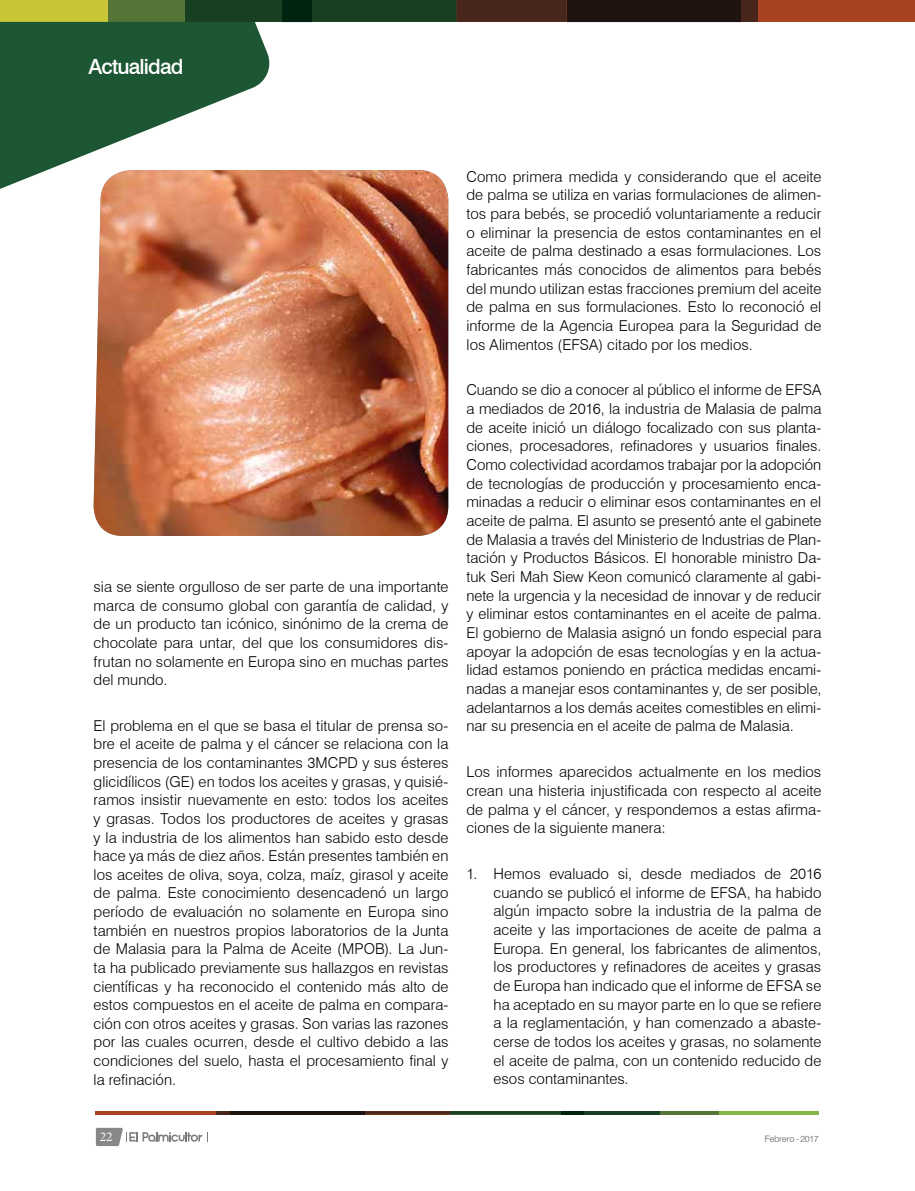
<style>
.page{position:relative;width:915px;height:1191px;background:#fff}
.page>*{position:absolute;margin:0;border:0;box-sizing:border-box;transform-origin:0 0}
.t1{font:500 21px "Swiss 721 BT";letter-spacing:-.04em;color:#fff}
.t2{font:300 15px/18.6px "Swiss 721 BT";letter-spacing:.005em;color:#000;text-align:justify}
.t3{font:13.5px "Minion Pro";color:#fff}
.t4{font:9px "Swiss 721 BT";letter-spacing:-.025em;color:#878787}
</style>
<div class="page">
<hr style="left:464px;top:1111px;width:354px;height:3px;background:#82b845">
<hr style="left:364px;top:1111px;width:354px;height:3px;background:#567435">
<hr style="left:95px;top:1111px;width:354px;height:3px;background:#a94220">
<svg style="left:364px;top:1111px;width:197px;height:3px"></svg>
<hr style="left:583px;top:1111px;width:76px;height:3px;background:#183f21">
<hr style="left:561px;top:1111px;width:22px;height:3px;background:#00240f">
<hr style="left:216px;top:1111px;width:14px;height:3px;background:#48261b">
<hr style="left:230px;top:1111px;width:134px;height:3px;background:#1f140f">
<svg style="left:96px;top:1127px;width:112px;height:19px"></svg>
<div style="left:0;top:0;width:437px;height:22px;background:#c8c635"></div>
<div style="left:108px;top:0;width:458px;height:22px;background:#567435"></div>
<div style="left:456px;top:0;width:458px;height:22px;background:#a94220"></div>
<svg style="left:311px;top:0;width:255px;height:22px;background:#2c341e"></svg>
<div style="left:185px;top:0;width:97px;height:22px;background:#183f21"></div>
<div style="left:282px;top:0;width:29px;height:22px;background:#00240f"></div>
<div style="left:740px;top:0;width:17px;height:22px;background:#48261b"></div>
<div style="left:566px;top:0;width:174px;height:22px;background:#1f140f"></div>
<img style="left:93px;top:170px;width:355px;height:366px">
<svg style="left:0;top:22px;width:273px;height:169px;fill:#1d5632"></svg>
<h1 class="t1" style="left:89px;top:54px;width:96px">Actualidad</h1>
<p class="t2" style="left:94px;top:577px;width:356px">sia se siente orgulloso de ser parte de una importante marca de consumo global con garantía de calidad, y de un producto tan icónico, sinónimo de la crema de chocolate para untar, del que los consumidores dis&shy;frutan no solamente en Europa sino en muchas partes del mundo.</p>
<p class="t2" style="left:94px;top:716px;width:356px">El problema en el que se basa el titular de prensa so&shy;bre el aceite de palma y el cáncer se relaciona con la presencia de los contaminantes 3MCPD y sus ésteres glicidílicos (GE) en todos los aceites y grasas, y quisié&shy;ramos insistir nuevamente en esto: todos los aceites y grasas. Todos los productores de aceites y grasas y la industria de los alimentos han sabido esto desde hace ya más de diez años. Están presentes también en los aceites de oliva, soya, colza, maíz, girasol y aceite de palma. Este conocimiento desencadenó un largo período de evaluación no solamente en Europa sino también en nuestros propios laboratorios de la Junta de Malasia para la Palma de Aceite (MPOB). La Jun&shy;ta ha publicado previamente sus hallazgos en revistas científicas y ha reconocido el contenido más alto de estos compuestos en el aceite de palma en compara&shy;ción con otros aceites y grasas. Son varias las razones por las cuales ocurren, desde el cultivo debido a las condiciones del suelo, hasta el procesamiento final y la refinación.</p>
<p class="t2" style="left:466px;top:167px;width:356px">Como primera medida y considerando que el aceite de palma se utiliza en varias formulaciones de alimen&shy;tos para bebés, se procedió voluntariamente a reducir o eliminar la presencia de estos contaminantes en el aceite de palma destinado a esas formulaciones. Los fabricantes más conocidos de alimentos para bebés del mundo utilizan estas fracciones premium del aceite de palma en sus formulaciones. Esto lo reconoció el informe de la Agencia Europea para la Seguridad de los Alimentos (EFSA) citado por los medios.</p>
<p class="t2" style="left:466px;top:381px;width:356px">Cuando se dio a conocer al público el informe de EFSA a mediados de 2016, la industria de Malasia de palma de aceite inició un diálogo focalizado con sus planta&shy;ciones, procesadores, refinadores y usuarios finales.<br>Como colectividad acordamos trabajar por la adopción de tecnologías de producción y procesamiento enca&shy;minadas a reducir o eliminar esos contaminantes en el aceite de palma. El asunto se presentó ante el gabinete de Malasia a través del Ministerio de Industrias de Plan&shy;tación y Productos Básicos. El honorable ministro Da&shy;tuk Seri Mah Siew Keon comunicó claramente al gabi&shy;nete la urgencia y la necesidad de innovar y de reducir y eliminar estos contaminantes en el aceite de palma.<br>El gobierno de Malasia asignó un fondo especial para apoyar la adopción de esas tecnologías y en la actua&shy;lidad estamos poniendo en práctica medidas encami&shy;nadas a manejar esos contaminantes y, de ser posible, adelantarnos a los demás aceites comestibles en elimi&shy;nar su presencia en el aceite de palma de Malasia.</p>
<p class="t2" style="left:466px;top:762px;width:356px">Los informes aparecidos actualmente en los medios crean una histeria injustificada con respecto al aceite de palma y el cáncer, y respondemos a estas afirma&shy;ciones de la siguiente manera:</p>
<p class="t2" style="left:493px;top:864px;width:329px;text-indent:-27px">1. Hemos evaluado si, desde mediados de 2016 cuando se publicó el informe de EFSA, ha habido algún impacto sobre la industria de la palma de aceite y las importaciones de aceite de palma a Europa. En general, los fabricantes de alimentos, los productores y refinadores de aceites y grasas de Europa han indicado que el informe de EFSA se ha aceptado en su mayor parte en lo que se refiere a la reglamentación, y han comenzado a abaste&shy;cerse de todos los aceites y grasas, no solamente el aceite de palma, con un contenido reducido de esos contaminantes.</p>
<p class="t3" style="left:100px;top:1127px;width:14px">22</p>
<p class="t4" style="left:764px;top:1133px;width:56px">Febrero - 2017</p>
</div>
